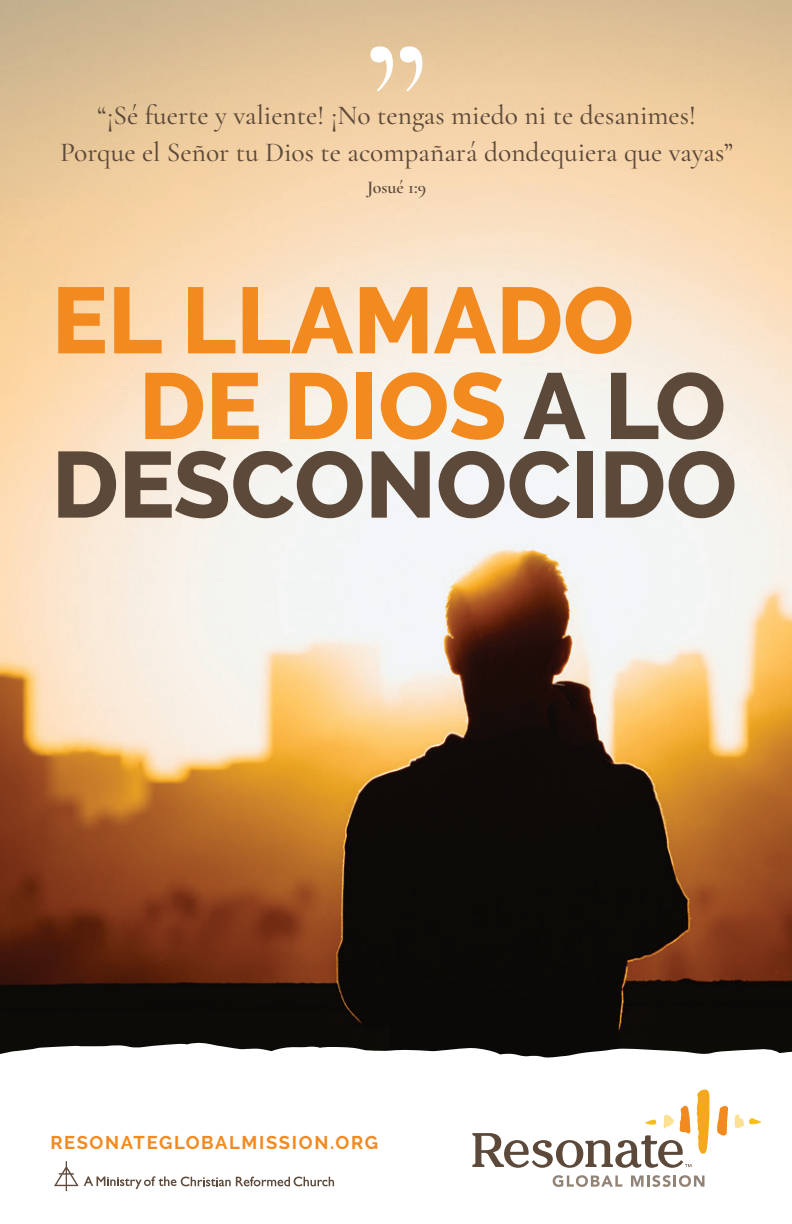
<style>
.page{position:relative;width:792px;height:1224px;background:#fff}
.page>*{position:absolute;margin:0;border:0;box-sizing:border-box;transform-origin:0 0}
.t1{font:800 93.4px "Raleway";color:#f28a20}
.t2{font:800 93.4px "Raleway";color:#5d4939}
.t3{font:500 27.4px/37.6px "Cormorant Garamond";color:#5d4939;text-align:center}
.t4{font:700 18.4px "Raleway";letter-spacing:.09em;color:#f28a20}
.t5{font:600 18px "Cormorant Garamond";color:#5d4939}
.s1{color:#5d4939}
</style>
<div class="page">
<svg style="left:697px;top:1089px;width:13px;height:65px"></svg>
<svg style="left:717px;top:1106px;width:11px;height:30px"></svg>
<svg style="left:735px;top:1114px;width:27px;height:14px"></svg>
<svg style="left:553px;top:1175px;width:69px;height:12px"></svg>
<svg style="left:631px;top:1175px;width:74px;height:12px"></svg>
<svg style="left:472px;top:1106px;width:219px;height:62px"></svg>
<svg style="left:54px;top:1161px;width:280px;height:30px"></svg>
<img style="left:0;top:0;width:792px;height:1058px">
<svg style="left:370px;top:46px;width:52px;height:45px"></svg>
<p class="t3" style="left:60px;top:96px;width:675px">“¡Sé fuerte y valiente! ¡No tengas miedo ni te desanimes!<br>Porque el Señor tu Dios te acompañará dondequiera que vayas”</p>
<p class="t5" style="left:367px;top:176px;width:61px">Josué 1:9</p>
<h1 class="t1" style="left:52px;top:267px;width:584px">EL LLAMADO</h1>
<h1 class="t1" style="left:139px;top:353px;width:589px">DE DIOS <span class="s1">A LO</span></h1>
<h1 class="t2" style="left:52px;top:432px;width:687px">DESCONOCIDO</h1>
<p class="t4" style="left:50px;top:1132px;width:329px">RESONATEGLOBALMISSION.ORG</p>
</div>
